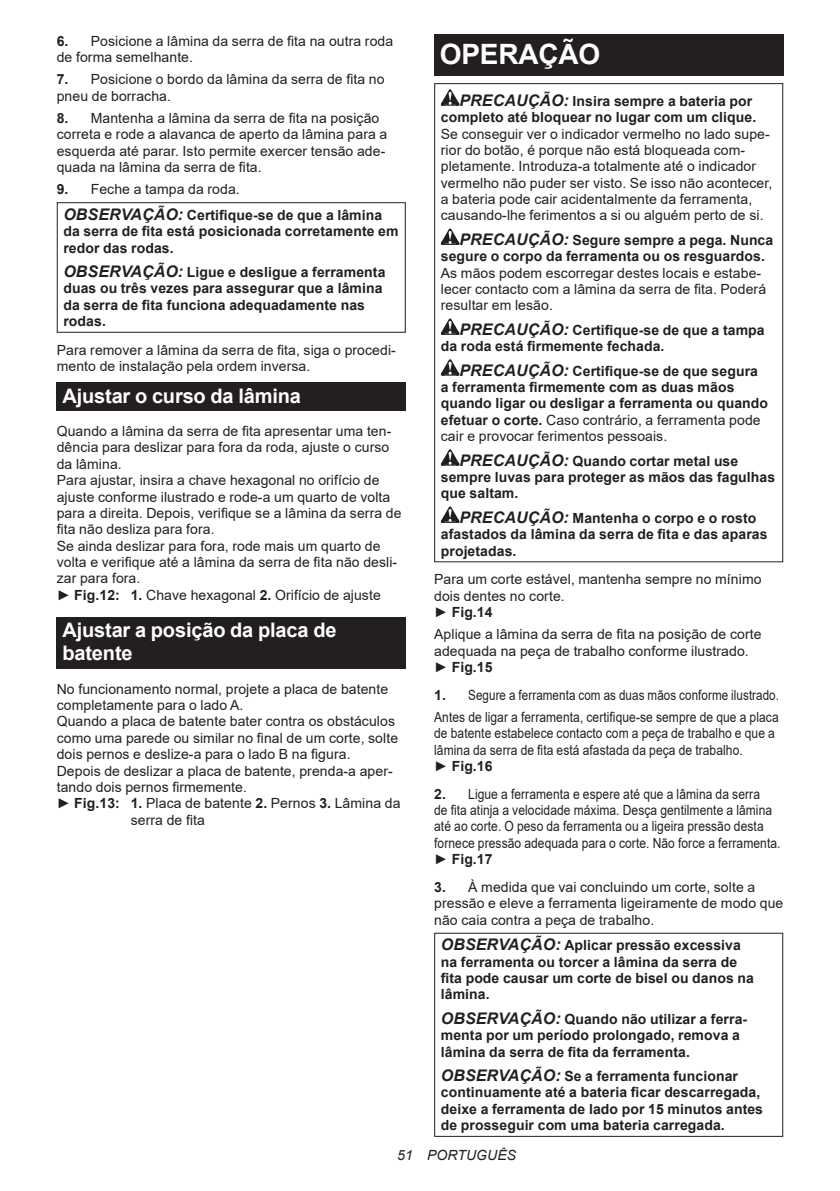
<style>
.page{position:relative;width:840px;height:1191px;background:#fff}
.page>*{position:absolute;margin:0;border:0;box-sizing:border-box;transform-origin:0 0}
.t1{font:700 28px "Arial";letter-spacing:-.01em;color:#fff}
.t2{font:700 20px/23.4px "Arial";letter-spacing:-.01em;color:#fff}
.t3{font:14px/16.4px "Arial";letter-spacing:.005em;color:#231f20}
.t4{font:700 14px/16.4px "Arial";letter-spacing:.005em;color:#231f20}
.t5{font:14px/16.4px "Arial";letter-spacing:.005em;color:#231f20;scale:.86 1}
.t6{font:14px/22px "Arial";letter-spacing:.005em;color:#231f20;scale:.83 1}
.t7{font:italic 14px "Arial";letter-spacing:.005em;color:#231f20}
.s1{font-weight:700}
.s2{font-weight:400}
.s3{font-style:italic;font-size:16px}
</style>
<div class="page">
<div style="left:57px;top:202px;width:348px;height:131px;border:1px solid #231f20"></div>
<div style="left:57px;top:382px;width:348px;height:29px;background:#231f20"></div>
<div style="left:57px;top:617px;width:348px;height:51px;background:#231f20"></div>
<div style="left:434px;top:34px;width:348px;height:41px;background:#231f20"></div>
<svg style="left:440px;top:89px;width:19px;height:17px"></svg>
<svg style="left:440px;top:228px;width:19px;height:17px"></svg>
<svg style="left:440px;top:318px;width:19px;height:17px"></svg>
<svg style="left:440px;top:359px;width:19px;height:17px"></svg>
<svg style="left:440px;top:449px;width:19px;height:16px"></svg>
<svg style="left:440px;top:506px;width:19px;height:17px"></svg>
<div style="left:434px;top:932px;width:348px;height:204px;border:1px solid #231f20"></div>
<p class="t3" style="left:57px;top:33px;width:338px"><span class="s1">6.</span> Posicione a lâmina da serra de fita na outra roda de forma semelhante.</p>
<p class="t3" style="left:57px;top:71px;width:329px"><span class="s1">7.</span> Posicione o bordo da lâmina da serra de fita no pneu de borracha.</p>
<p class="t3" style="left:57px;top:110px;width:332px"><span class="s1">8.</span> Mantenha a lâmina da serra de fita na posição correta e rode a alavanca de aperto da lâmina para a esquerda até parar. Isto permite exercer tensão ade&shy;quada na lâmina da serra de fita.</p>
<p class="t4" style="left:63px;top:177px;width:320px;line-height:25.6px;text-indent:-7px">9. <span class="s2">Feche a tampa da roda.<br></span><span class="s3">OBSERVAÇÃO:</span> Certifique-se de que a lâmina</p>
<p class="t4" style="left:63px;top:223px;width:336px">da serra de fita está posicionada corretamente em redor das rodas.</p>
<p class="t4" style="left:63px;top:264px;width:323px"><span class="s3">OBSERVAÇÃO:</span> Ligue e desligue a ferramenta duas ou três vezes para assegurar que a lâmina da serra de fita funciona adequadamente nas rodas.</p>
<p class="t3" style="left:57px;top:341px;width:340px">Para remover a lâmina da serra de fita, siga o procedi&shy;mento de instalação pela ordem inversa.</p>
<h2 class="t2" style="left:62px;top:384px;width:240px">Ajustar o curso da lâmina</h2>
<p class="t3" style="left:57px;top:423px;width:346px">Quando a lâmina da serra de fita apresentar uma ten&shy;dência para deslizar para fora da roda, ajuste o curso da lâmina.<br>Para ajustar, insira a chave hexagonal no orifício de ajuste conforme ilustrado e rode-a um quarto de volta para a direita. Depois, verifique se a lâmina da serra de fita não desliza para fora.<br>Se ainda deslizar para fora, rode mais um quarto de volta e verifique até a lâmina da serra de fita não desli&shy;zar para fora.<br>► <span class="s1">Fig.12: 1.</span> Chave hexagonal <span class="s1">2.</span> Orifício de ajuste</p>
<h2 class="t2" style="left:62px;top:618px;width:275px">Ajustar a posição da placa de batente</h2>
<p class="t3" style="left:57px;top:680px;width:333px">No funcionamento normal, projete a placa de batente</p>
<p class="t3" style="left:57px;top:697px;width:188px">completamente para o lado A.</p>
<p class="t3" style="left:57px;top:713px;width:339px">Quando a placa de batente bater contra os obstáculos</p>
<p class="t3" style="left:57px;top:729px;width:343px">como uma parede ou similar no final de um corte, solte</p>
<p class="t3" style="left:57px;top:746px;width:295px">dois pernos e deslize-a para o lado B na figura.</p>
<p class="t3" style="left:57px;top:762px;width:337px">Depois de deslizar a placa de batente, prenda-a aper-</p>
<p class="t3" style="left:57px;top:778px;width:192px">tando dois pernos firmemente.</p>
<p class="t3" style="left:57px;top:795px;width:345px">► <span class="s1">Fig.13: 1.</span> Placa de batente <span class="s1">2.</span> Pernos <span class="s1">3.</span> Lâmina da</p>
<p class="t3" style="left:131px;top:811px;width:76px">serra de fita</p>
<h1 class="t1" style="left:439px;top:34px;width:162px">OPERAÇÃO</h1>
<p class="t4" style="left:440px;top:93px;width:317px;text-align:right"><span class="s3">PRECAUÇÃO:</span> Insira sempre a bateria por completo até bloquear no lugar com um clique.</p>
<p class="t3" style="left:440px;top:125px;width:333px">Se conseguir ver o indicador vermelho no lado supe&shy;rior do botão, é porque não está bloqueada com&shy;pletamente. Introduza-a totalmente até o indicador vermelho não puder ser visto. Se isso não acontecer, a bateria pode cair acidentalmente da ferramenta, causando-lhe ferimentos a si ou alguém perto de si.</p>
<p class="t4" style="left:440px;top:232px;width:334px;text-indent:19px"><span class="s3">PRECAUÇÃO:</span> Segure sempre a pega. Nunca segure o corpo da ferramenta ou os resguardos.</p>
<p class="t3" style="left:440px;top:264px;width:326px">As mãos podem escorregar destes locais e estabe&shy;lecer contacto com a lâmina da serra de fita. Poderá resultar em lesão.</p>
<p class="t4" style="left:440px;top:322px;width:325px;text-indent:19px"><span class="s3">PRECAUÇÃO:</span> Certifique-se de que a tampa da roda está firmemente fechada.</p>
<p class="t4" style="left:440px;top:363px;width:328px;text-indent:19px"><span class="s3">PRECAUÇÃO:</span> Certifique-se de que segura a ferramenta firmemente com as duas mãos quando ligar ou desligar a ferramenta ou quando efetuar o corte. <span class="s2">Caso contrário, a ferramenta pode cair e provocar ferimentos pessoais.</span></p>
<p class="t4" style="left:440px;top:453px;width:335px;text-indent:19px"><span class="s3">PRECAUÇÃO:</span> Quando cortar metal use sempre luvas para proteger as mãos das fagulhas que saltam.</p>
<p class="t4" style="left:440px;top:510px;width:328px;text-indent:19px"><span class="s3">PRECAUÇÃO:</span> Mantenha o corpo e o rosto afastados da lâmina da serra de fita e das aparas projetadas.</p>
<p class="t3" style="left:434px;top:571px;width:329px">Para um corte estável, mantenha sempre no mínimo dois dentes no corte.<br>► <span class="s1">Fig.14</span></p>
<p class="t3" style="left:434px;top:626px;width:328px">Aplique a lâmina da serra de fita na posição de corte adequada na peça de trabalho conforme ilustrado. ► <span class="s1">Fig.15</span></p>
<p class="t6" style="left:434px;top:683px;width:417px"><span class="s1">1.</span> Segure a ferramenta com as duas mãos conforme ilustrado.<br>Antes de ligar a ferramenta, certifique-se sempre de que a placa</p>
<p class="t5" style="left:434px;top:725px;width:397px">de batente estabelece contacto com a peça de trabalho e que a lâmina da serra de fita está afastada da peça de trabalho.<br>► <span class="s1">Fig.16</span></p>
<p class="t5" style="left:434px;top:785px;width:404px"><span class="s1">2.</span> Ligue a ferramenta e espere até que a lâmina da serra<br>de fita atinja a velocidade máxima. Desça gentilmente a lâmina até ao corte. O peso da ferramenta ou a ligeira pressão desta fornece pressão adequada para o corte. Não force a ferramenta. ► <span class="s1">Fig.17</span></p>
<p class="t3" style="left:434px;top:878px;width:350px"><span class="s1">3.</span> À medida que vai concluindo um corte, solte a pressão e eleve a ferramenta ligeiramente de modo que não caia contra a peça de trabalho.</p>
<p class="t4" style="left:440px;top:937px;width:314px"><span class="s3">OBSERVAÇÃO:</span> Aplicar pressão excessiva na ferramenta ou torcer a lâmina da serra de fita pode causar um corte de bisel ou danos na lâmina.</p>
<p class="t4" style="left:440px;top:1011px;width:308px"><span class="s3">OBSERVAÇÃO:</span> Quando não utilizar a ferra&shy;menta por um período prolongado, remova a lâmina da serra de fita da ferramenta.</p>
<p class="t4" style="left:440px;top:1068px;width:323px"><span class="s3">OBSERVAÇÃO:</span> Se a ferramenta funcionar continuamente até a bateria ficar descarregada, deixe a ferramenta de lado por 15 minutos antes de prosseguir com uma bateria carregada.</p>
<p class="t7" style="left:397px;top:1146px;width:120px">51 PORTUGUÊS</p>
</div>
